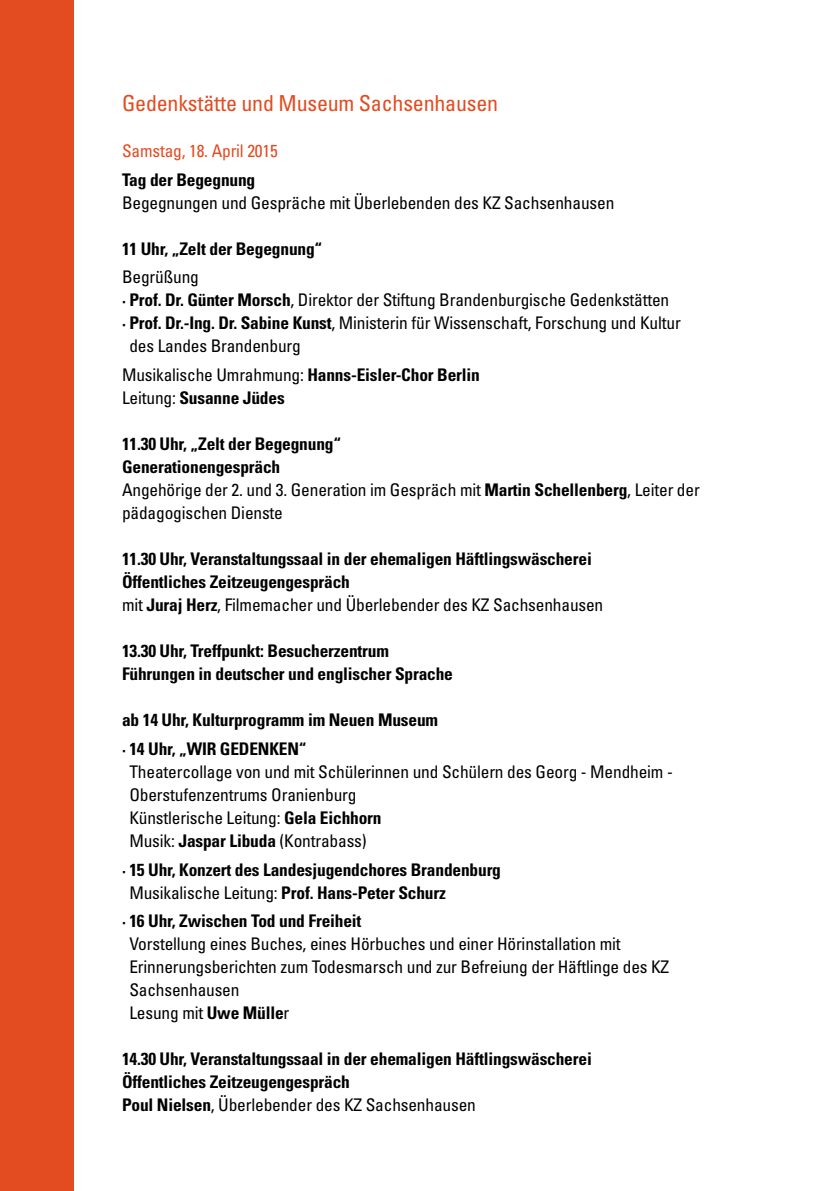
<style>
.page{position:relative;width:840px;height:1191px;background:#fff}
.page>*{position:absolute;margin:0;border:0;box-sizing:border-box;transform-origin:0 0}
.t1{font:condensed 22px "Univers LT Std";letter-spacing:-.01em;color:#e34b20}
.t2{font:condensed 17.4px/23px "Univers LT Std";letter-spacing:-.01em;color:#000}
.t3{font:700 condensed 17.4px/23px "Univers LT Std";letter-spacing:-.01em;color:#000}
.t4{font:condensed 17.4px "Univers LT Std";letter-spacing:-.01em;color:#e34b20}
.s1{font-weight:700}
.s2{font-weight:400}
</style>
<div class="page">
<div style="left:0;top:0;width:74px;height:1191px;background:#e34b20"></div>
<p class="t1" style="left:122px;top:89px;width:377px">Gedenkstätte und Museum Sachsenhausen</p>
<p class="t4" style="left:122px;top:140px;width:157px">Samstag, 18. April 2015</p>
<p class="t3" style="left:122px;top:168px;width:135px">Tag der Begegnung</p>
<p class="t2" style="left:122px;top:191px;width:493px">Begegnungen und Gespräche mit Überlebenden des KZ Sachsenhausen</p>
<p class="t3" style="left:122px;top:237px;width:202px">11 Uhr, „Zelt der Begegnung“</p>
<p class="t2" style="left:122px;top:265px;width:78px">Begrüßung</p>
<p class="t2" style="left:122px;top:288px;width:548px"><span class="s1">· Prof. Dr. Günter Morsch</span>, Direktor der Stiftung Brandenburgische Gedenkstätten</p>
<p class="t2" style="left:122px;top:311px;width:560px"><span class="s1">· Prof. Dr.-Ing. Dr. Sabine Kunst</span>, Ministerin für Wissenschaft, Forschung und Kultur</p>
<p class="t2" style="left:129px;top:334px;width:173px">des Landes Brandenburg</p>
<p class="t3" style="left:122px;top:363px;width:359px"><span class="s2">Musikalische Umrahmung:</span> Hanns-Eisler-Chor Berlin<br><span class="s2">Leitung:</span> Susanne Jüdes</p>
<p class="t2" style="left:122px;top:432px;width:579px"><span class="s1">11.30 Uhr, „Zelt der Begegnung“<br>Generationengespräch<br></span>Angehörige der 2. und 3. Generation im Gespräch mit <span class="s1">Martin Schellenberg</span>, Leiter der pädagogischen Dienste</p>
<p class="t3" style="left:122px;top:547px;width:482px">11.30 Uhr, Veranstaltungssaal in der ehemaligen Häftlingswäscherei<br>Öffentliches Zeitzeugengespräch<br><span class="s2">mit</span> Juraj Herz<span class="s2">, Filmemacher und Überlebender des KZ Sachsenhausen</span></p>
<p class="t3" style="left:122px;top:639px;width:332px">13.30 Uhr, Treffpunkt: Besucherzentrum<br>Führungen in deutscher und englischer Sprache</p>
<p class="t3" style="left:122px;top:705px;width:317px;line-height:28.6px">ab 14 Uhr, Kulturprogramm im Neuen Museum · 14 Uhr, „WIR GEDENKEN“</p>
<p class="t2" style="left:129px;top:760px;width:544px">Theatercollage von und mit Schülerinnen und Schülern des Georg - Mendheim - Oberstufenzentrums Oranienburg<br>Künstlerische Leitung: <span class="s1">Gela Eichhorn<br></span>Musik: <span class="s1">Jaspar Libuda</span> (Kontrabass)</p>
<p class="t3" style="left:129px;top:857px;width:373px;text-indent:-7px">· 15 Uhr, Konzert des Landesjugendchores Brandenburg<br><span class="s2">Musikalische Leitung:</span> Prof. Hans-Peter Schurz</p>
<p class="t3" style="left:122px;top:909px;width:241px">· 16 Uhr, Zwischen Tod und Freiheit</p>
<p class="t2" style="left:129px;top:932px;width:541px">Vorstellung eines Buches, eines Hörbuches und einer Hörinstallation mit Erinnerungsberichten zum Todesmarsch und zur Befreiung der Häftlinge des KZ Sachsenhausen<br>Lesung mit <span class="s1">Uwe Mülle</span>r</p>
<p class="t3" style="left:122px;top:1047px;width:471px">14.30 Uhr, Veranstaltungssaal in der ehemaligen Häftlingswäscherei<br>Öffentliches Zeitzeugengespräch<br>Poul Nielsen<span class="s2">, Überlebender des KZ Sachsenhausen</span></p>
</div>
